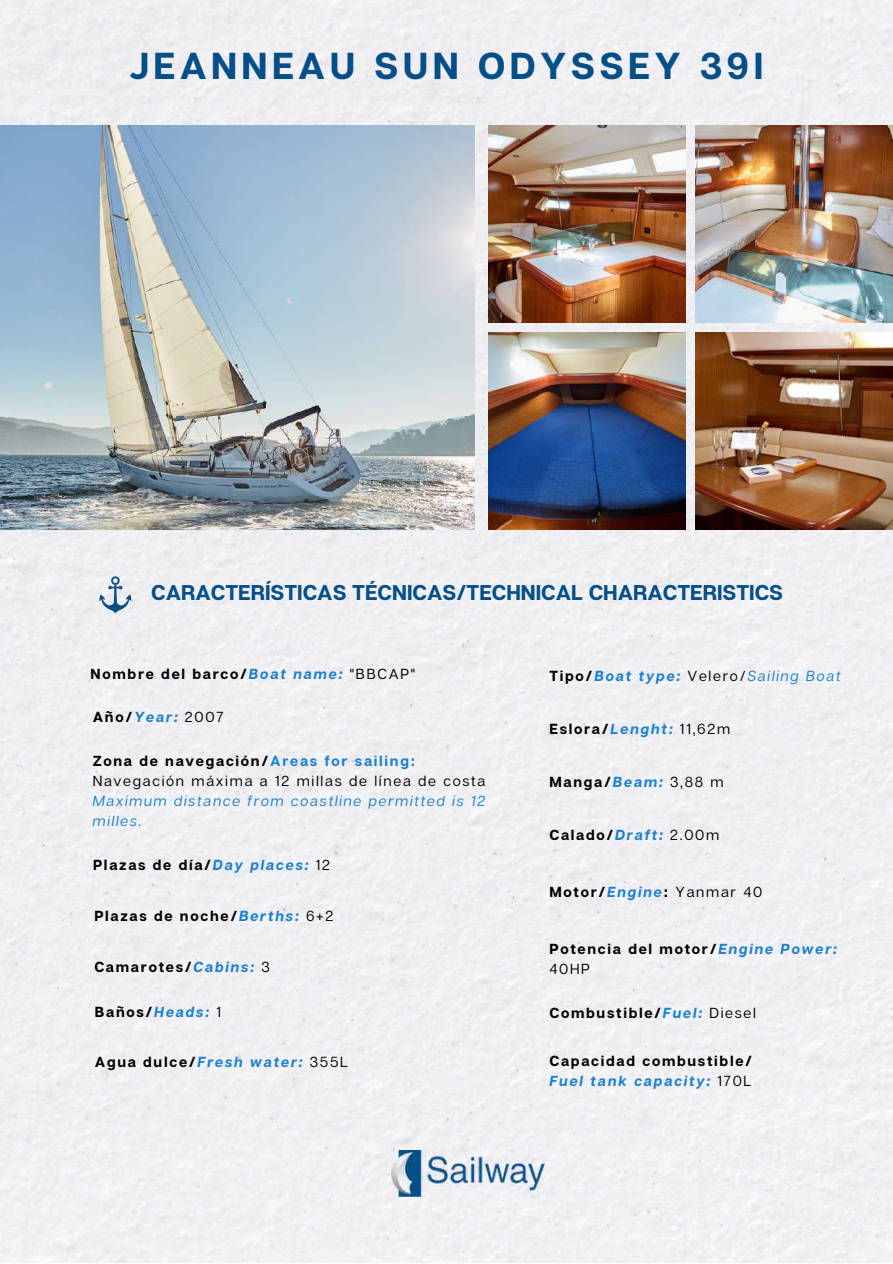
<style>
.page{position:relative;width:893px;height:1264px;background:#fff}
.page>*{position:absolute;margin:0;border:0;box-sizing:border-box;transform-origin:0 0}
.t1{font:700 37.5px "Articulat CF";letter-spacing:.115em;color:#044f87}
.t2{font:700 21.3px "Articulat CF";color:#044f87}
.t3{font:700 14.55px/20.2px "Articulat CF";letter-spacing:.115em;color:#000}
.t4{font:14.55px/20.2px "Articulat CF";letter-spacing:.115em;color:#000}
.t5{font:italic 14.55px/20.2px "Articulat CF";letter-spacing:.115em;color:#1d82cd}
.t6{font:italic 700 14.55px "Articulat CF";letter-spacing:.115em;color:#1d82cd}
.s1{font-style:italic;color:#1d82cd}
.s2{font-weight:400}
.s3{font-style:normal;color:#000}
.s4{font-weight:400;font-style:normal;color:#000}
.s5{font-weight:700}
.s6{font-weight:700;color:#1d82cd}
.s7{font-weight:700;font-style:normal;color:#000}
.s8{font-weight:700;font-style:italic;color:#1d82cd}
</style>
<div class="page">
<div style="left:0;top:0;width:892px;height:1262px;background:#efeff2"></div>
<img style="left:0;top:126px;width:474px;height:403px">
<img style="left:488px;top:126px;width:197px;height:196px">
<img style="left:695px;top:126px;width:197px;height:196px">
<img style="left:488px;top:332px;width:197px;height:197px">
<img style="left:695px;top:332px;width:197px;height:197px">
<svg style="left:99px;top:576px;width:33px;height:37px"></svg>
<img style="left:391px;top:1150px;width:153px;height:46px">
<h1 class="t1" style="left:129px;top:43px;width:635px">JEANNEAU SUN ODYSSEY 39I</h1>
<h2 class="t2" style="left:151px;top:578px;width:633px">CARACTERÍSTICAS TÉCNICAS/TECHNICAL CHARACTERISTICS</h2>
<p class="t3" style="left:91px;top:663px;width:326px">Nombre del barco/<span class="s1">Boat name:</span> <span class="s2">"BBCAP"</span></p>
<p class="t6" style="left:93px;top:708px;width:132px"><span class="s3">Año/</span>Year: <span class="s4">2007</span></p>
<p class="t4" style="left:93px;top:749px;width:394px"><span class="s5">Zona de navegación/</span><span class="s6">Areas for sailing:<br></span>Navegación máxima a 12 millas de línea de costa</p>
<p class="t5" style="left:93px;top:790px;width:394px">Maximum distance from coastline permitted is 12 milles.</p>
<p class="t3" style="left:93px;top:854px;width:238px">Plazas de día/<span class="s1">Day places:</span> <span class="s2">12</span></p>
<p class="t3" style="left:94px;top:905px;width:240px">Plazas de noche/<span class="s1">Berths:</span> <span class="s2">6+2</span></p>
<p class="t3" style="left:94px;top:956px;width:177px">Camarotes/<span class="s1">Cabins:</span> <span class="s2">3</span></p>
<p class="t5" style="left:549px;top:665px;width:293px"><span class="s7">Tipo/</span><span class="s5">Boat type:</span> <span class="s3">Velero/</span>Sailing Boat</p>
<p class="t3" style="left:549px;top:718px;width:182px">Eslora/<span class="s1">Lenght:</span> <span class="s2">11,62m</span></p>
<p class="t3" style="left:549px;top:771px;width:176px">Manga/<span class="s1">Beam:</span> <span class="s2">3,88 m</span></p>
<p class="t3" style="left:549px;top:824px;width:171px">Calado/<span class="s1">Draft:</span> <span class="s2">2.00m</span></p>
<p class="t4" style="left:549px;top:881px;width:214px"><span class="s5">Motor/</span><span class="s8">Engine</span><span class="s5">:</span> Yanmar 40</p>
<p class="t3" style="left:549px;top:938px;width:289px">Potencia del motor/<span class="s1">Engine Power:<br></span><span class="s2">40HP</span></p>
<p class="t3" style="left:95px;top:1001px;width:128px">Baños/<span class="s1">Heads:</span> <span class="s2">1</span></p>
<p class="t3" style="left:549px;top:1002px;width:208px">Combustible/<span class="s1">Fuel:</span> <span class="s2">Diesel</span></p>
<p class="t6" style="left:95px;top:1052px;width:254px"><span class="s3">Agua dulce/</span>Fresh water: <span class="s4">355L</span></p>
<p class="t3" style="left:549px;top:1049px;width:204px">Capacidad combustible/<br><span class="s1">Fuel tank capacity:</span> <span class="s2">170L</span></p>
</div>
